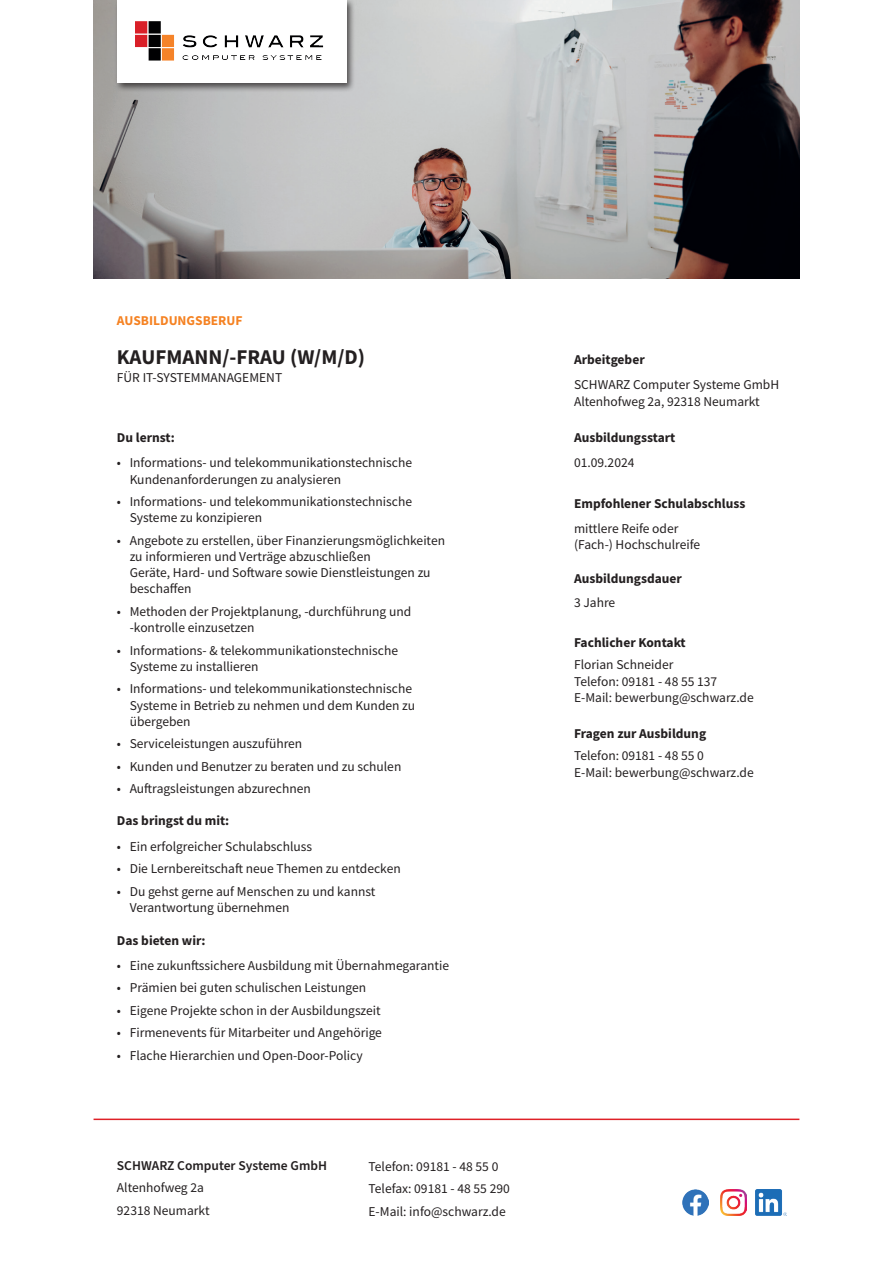
<style>
.page{position:relative;width:893px;height:1263px;background:#fff}
.page>*{position:absolute;margin:0;border:0;box-sizing:border-box;transform-origin:0 0}
.t1{font:700 21px "Source Sans Pro";color:#231f20}
.t2{font:13.5px/16.2px "Source Sans Pro";color:#231f20}
.t3{font:700 13.5px "Source Sans Pro";color:#231f20}
.t4{font:600 13.5px "Source Sans Pro";color:#231f20}
.t5{font:700 13.5px "Source Sans Pro";color:#f58222}
</style>
<div class="page">
<img style="left:94px;top:0;width:705px;height:279px">
<hr style="left:94px;top:1118px;width:705px;height:2px;background:#df2027">
<div style="left:114px;top:0;width:242px;height:92px;background:#231f20;opacity:.75"></div>
<div style="left:117px;top:0;width:229px;height:83px;background:#fff"></div>
<img style="left:136px;top:21px;width:188px;height:40px">
<img style="left:682px;top:1189px;width:27px;height:27px">
<img style="left:720px;top:1190px;width:26px;height:26px">
<img style="left:756px;top:1190px;width:30px;height:25px">
<p class="t5" style="left:117px;top:311px;width:127px">AUSBILDUNGSBERUF</p>
<h1 class="t1" style="left:117px;top:343px;width:250px">KAUFMANN/-FRAU (W/M/D)</h1>
<p class="t2" style="left:117px;top:370px;width:167px">FÜR IT-SYSTEMMANAGEMENT</p>
<p class="t3" style="left:117px;top:429px;width:59px">Du lernst:</p>
<p class="t2" style="left:130px;top:455px;width:284px;text-indent:-13px">• Informations- und telekommunikationstechnische<br>Kundenanforderungen zu analysieren</p>
<p class="t2" style="left:130px;top:493px;width:284px;text-indent:-13px">• Informations- und telekommunikationstechnische<br>Systeme zu konzipieren</p>
<p class="t2" style="left:130px;top:532px;width:317px;text-indent:-13px">• Angebote zu erstellen, über Finanzierungsmöglichkeiten zu informieren und Verträge abzuschließen<br>Geräte, Hard- und Software sowie Dienstleistungen zu beschaffen</p>
<p class="t2" style="left:130px;top:603px;width:283px;text-indent:-13px">• Methoden der Projektplanung, -durchführung und -kontrolle einzusetzen</p>
<p class="t2" style="left:130px;top:642px;width:270px;text-indent:-13px">• Informations- &amp; telekommunikationstechnische<br>Systeme zu installieren</p>
<p class="t2" style="left:130px;top:681px;width:287px;text-indent:-13px">• Informations- und telekommunikationstechnische<br>Systeme in Betrieb zu nehmen und dem Kunden zu übergeben</p>
<p class="t2" style="left:117px;top:736px;width:187px">• Serviceleistungen auszuführen</p>
<p class="t2" style="left:117px;top:758px;width:286px">• Kunden und Benutzer zu beraten und zu schulen</p>
<p class="t2" style="left:117px;top:781px;width:195px">• Auftragsleistungen abzurechnen</p>
<p class="t3" style="left:117px;top:812px;width:114px">Das bringst du mit:</p>
<p class="t2" style="left:117px;top:838px;width:197px">• Ein erfolgreicher Schulabschluss</p>
<p class="t2" style="left:117px;top:860px;width:285px">• Die Lernbereitschaft neue Themen zu entdecken</p>
<p class="t2" style="left:130px;top:883px;width:247px;text-indent:-13px">• Du gehst gerne auf Menschen zu und kannst<br>Verantwortung übernehmen</p>
<p class="t3" style="left:117px;top:931px;width:90px">Das bieten wir:</p>
<p class="t2" style="left:117px;top:957px;width:334px">• Eine zukunftssichere Ausbildung mit Übernahmegarantie</p>
<p class="t2" style="left:117px;top:980px;width:251px">• Prämien bei guten schulischen Leistungen</p>
<p class="t2" style="left:117px;top:1002px;width:265px">• Eigene Projekte schon in der Ausbildungszeit</p>
<p class="t2" style="left:117px;top:1025px;width:267px">• Firmenevents für Mitarbeiter und Angehörige</p>
<p class="t2" style="left:117px;top:1047px;width:247px">• Flache Hierarchien und Open-Door-Policy</p>
<p class="t4" style="left:117px;top:1156px;width:212px">SCHWARZ Computer Systeme GmbH</p>
<p class="t2" style="left:117px;top:1177px;width:94px;line-height:22.5px">Altenhofweg 2a<br>92318 Neumarkt</p>
<p class="t2" style="left:369px;top:1155px;width:143px;line-height:22.5px">Telefon: 09181 - 48 55 0<br>Telefax: 09181 - 48 55 290<br>E-Mail: info@schwarz.de</p>
<p class="t3" style="left:574px;top:351px;width:72px">Arbeitgeber</p>
<p class="t2" style="left:574px;top:377px;width:207px">SCHWARZ Computer Systeme GmbH<br>Altenhofweg 2a, 92318 Neumarkt</p>
<p class="t3" style="left:574px;top:429px;width:103px">Ausbildungsstart</p>
<p class="t2" style="left:574px;top:455px;width:62px">01.09.2024</p>
<p class="t3" style="left:574px;top:494px;width:173px">Empfohlener Schulabschluss</p>
<p class="t2" style="left:574px;top:520px;width:128px">mittlere Reife oder (Fach-) Hochschulreife</p>
<p class="t3" style="left:574px;top:569px;width:109px">Ausbildungsdauer</p>
<p class="t2" style="left:574px;top:595px;width:43px">3 Jahre</p>
<p class="t3" style="left:574px;top:634px;width:113px">Fachlicher Kontakt</p>
<p class="t2" style="left:574px;top:657px;width:181px">Florian Schneider<br>Telefon: 09181 - 48 55 137<br>E-Mail: bewerbung@schwarz.de</p>
<p class="t3" style="left:574px;top:724px;width:134px">Fragen zur Ausbildung</p>
<p class="t2" style="left:574px;top:748px;width:181px">Telefon: 09181 - 48 55 0<br>E-Mail: bewerbung@schwarz.de</p>
</div>
